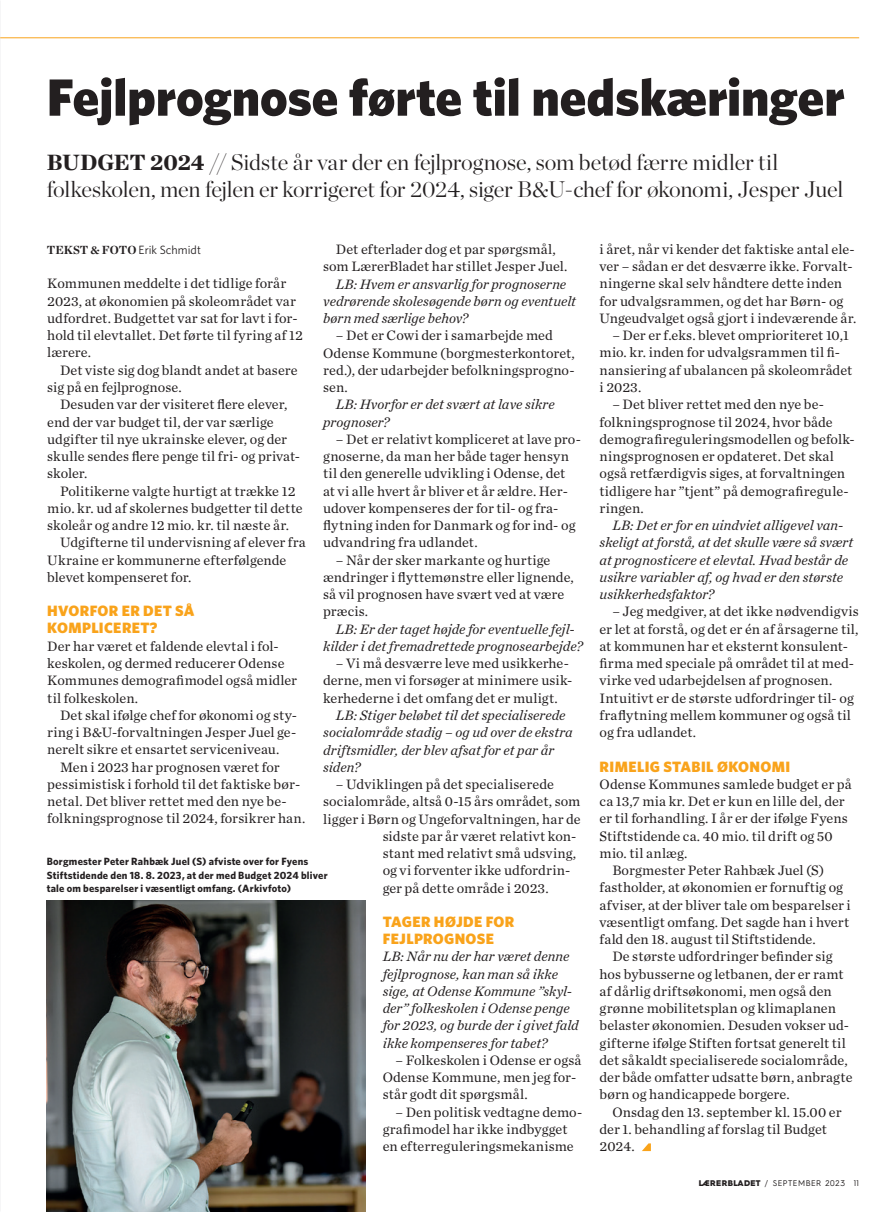
<style>
.page{position:relative;width:893px;height:1212px;background:#fff}
.page>*{position:absolute;margin:0;border:0;box-sizing:border-box;transform-origin:0 0}
.t1{font:900 52.5px "Whitney";letter-spacing:-.005em;color:#231f20}
.t2{font:300 22.5px/27px "Chronicle Display";letter-spacing:-.01em;color:#231f20}
.t3{font:900 15px/17.2px "Whitney";letter-spacing:.02em;color:#f9a31b}
.t4{font:14.25px/17.2px "Chronicle Text G1";color:#231f20}
.t5{font:italic 14.25px/17.2px "Chronicle Text G1";color:#231f20}
.t6{font:14.25px "Chronicle Text G1";letter-spacing:.02em;color:#231f20}
.t7{font:12px "Whitney";letter-spacing:.005em;color:#231f20}
.t8{font:700 10.5px/13.5px "Whitney";letter-spacing:.02em;color:#231f20}
.t9{font:8.25px "Hurme Geometric Sans 3";letter-spacing:.07em;color:#231f20}
.s1{font-family:"Chronicle Deck";font-weight:900}
.s2{font-family:"Chronicle Deck";font-weight:700}
.s3{font-weight:900}
</style>
<div class="page">
<img style="left:47px;top:900px;width:319px;height:312px">
<hr style="left:0;top:37px;width:859px;height:1px;background:#f9a31b">
<svg style="left:642px;top:1143px;width:9px;height:8px"></svg>
<h1 class="t1" style="left:47px;top:62px;width:799px">Fejlprognose førte til nedskæringer</h1>
<h2 class="t2" style="left:47px;top:147px;width:798px"><span class="s1">BUDGET 2024</span> // Sidste år var der en fejlprognose, som betød færre midler til folkeskolen, men fejlen er korrigeret for 2024, siger B&amp;U-chef for økonomi, Jesper Juel</h2>
<p class="t4" style="left:323px;top:240px;width:246px;text-align:center">Det efterlader dog et par spørgsmål, som LærerBladet har stillet Jesper Juel.</p>
<p class="t5" style="left:323px;top:274px;width:254px;text-indent:13px">LB: Hvem er ansvarlig for prognoserne vedrørende skolesøgende børn og eventuelt børn med særlige behov?</p>
<p class="t4" style="left:323px;top:326px;width:253px;text-indent:13px">– Det er Cowi der i samarbejde med<br>Odense Kommune (borgmesterkontoret, red.), der udarbejder befolkningsprogno&shy;sen.</p>
<p class="t5" style="left:323px;top:395px;width:233px;text-indent:13px">LB: Hvorfor er det svært at lave sikre prognoser?</p>
<p class="t4" style="left:323px;top:430px;width:259px;text-indent:13px">– Det er relativt kompliceret at lave pro&shy;gnoserne, da man her både tager hensyn til den generelle udvikling i Odense, det<br>at vi alle hvert år bliver et år ældre. Her&shy;udover kompenseres der for til- og fra&shy;flytning inden for Danmark og for ind- og udvandring fra udlandet.</p>
<p class="t4" style="left:323px;top:550px;width:252px;text-indent:13px">– Når der sker markante og hurtige ændringer i flyttemønstre eller lignende, så vil prognosen have svært ved at være præcis.</p>
<p class="t5" style="left:323px;top:619px;width:261px;text-align:center">LB: Er der taget højde for eventuelle fejl&shy;kilder i det fremadrettede prognosearbejde?</p>
<p class="t4" style="left:323px;top:654px;width:251px;text-indent:13px">– Vi må desværre leve med usikkerhe&shy;derne, men vi forsøger at minimere usik&shy;kerhederne i det omfang det er muligt.</p>
<p class="t5" style="left:323px;top:706px;width:251px;text-indent:13px">LB: Stiger beløbet til det specialiserede socialområde stadig – og ud over de ekstra driftsmidler, der blev afsat for et par år siden?</p>
<p class="t4" style="left:336px;top:775px;width:220px">– Udviklingen på det specialiserede</p>
<p class="t4" style="left:323px;top:792px;width:259px">socialområde, altså 0-15 års området, som</p>
<p class="t4" style="left:323px;top:809px;width:259px">ligger i Børn og Ungeforvaltningen, har de</p>
<p class="t4" style="left:383px;top:827px;width:195px">sidste par år været relativt kon-</p>
<p class="t4" style="left:383px;top:844px;width:195px">stant med relativt små udsving,</p>
<p class="t4" style="left:383px;top:861px;width:189px">og vi forventer ikke udfordrin-</p>
<p class="t4" style="left:383px;top:878px;width:167px">ger på dette område i 2023.</p>
<p class="t3" style="left:383px;top:912px;width:133px">TAGER HØJDE FOR<br>FEJLPROGNOSE</p>
<p class="t5" style="left:383px;top:947px;width:198px">LB: Når nu der har været denne fejlprognose, kan man så ikke sige, at Odense Kommune ”skyl&shy;der” folkeskolen i Odense penge for 2023, og burde der i givet fald ikke kompenseres for tabet?</p>
<p class="t4" style="left:383px;top:1051px;width:200px;text-indent:13px">– Folkeskolen i Odense er også<br>Odense Kommune, men jeg for&shy;står godt dit spørgsmål.</p>
<p class="t4" style="left:383px;top:1102px;width:201px;text-indent:13px">– Den politisk vedtagne demo&shy;grafimodel har ikke indbygget en efterreguleringsmekanisme</p>
<p class="t7" style="left:47px;top:242px;width:156px"><span class="s2">TEKST &amp; FOTO</span> Erik Schmidt</p>
<p class="t4" style="left:47px;top:274px;width:257px">Kommunen meddelte i det tidlige forår 2023, at økonomien på skoleområdet var udfordret. Budgettet var sat for lavt i for&shy;hold til elevtallet. Det førte til fyring af 12 lærere.</p>
<p class="t4" style="left:47px;top:361px;width:252px;text-indent:13px">Det viste sig dog blandt andet at basere sig på en fejlprognose.</p>
<p class="t4" style="left:47px;top:395px;width:254px;text-indent:13px">Desuden var der visiteret flere elever, end der var budget til, der var særlige udgifter til nye ukrainske elever, og der skulle sendes flere penge til fri- og privat&shy;skoler.</p>
<p class="t4" style="left:60px;top:481px;width:237px">Politikerne valgte hurtigt at trække 12</p>
<p class="t4" style="left:47px;top:499px;width:257px">mio. kr. ud af skolernes budgetter til dette</p>
<p class="t4" style="left:47px;top:516px;width:243px">skoleår og andre 12 mio. kr. til næste år.</p>
<p class="t4" style="left:60px;top:533px;width:247px">Udgifterne til undervisning af elever fra</p>
<p class="t4" style="left:47px;top:550px;width:240px">Ukraine er kommunerne efterfølgende</p>
<p class="t4" style="left:47px;top:568px;width:146px">blevet kompenseret for.</p>
<p class="t3" style="left:47px;top:602px;width:149px">HVORFOR ER DET SÅ<br>KOMPLICERET?</p>
<p class="t4" style="left:47px;top:636px;width:251px">Der har været et faldende elevtal i fol&shy;keskolen, og dermed reducerer Odense Kommunes demografimodel også midler til folkeskolen.</p>
<p class="t4" style="left:47px;top:706px;width:251px;text-align:justify;text-indent:13px">Det skal ifølge chef for økonomi og sty&shy;ring i B&amp;U-forvaltningen Jesper Juel ge&shy;nerelt sikre et ensartet serviceniveau.</p>
<p class="t4" style="left:47px;top:757px;width:260px;text-indent:13px">Men i 2023 har prognosen været for pessimistisk i forhold til det faktiske bør&shy;netal. Det bliver rettet med den nye be&shy;folkningsprognose til 2024, forsikrer han.</p>
<p class="t8" style="left:47px;top:855px;width:282px">Borgmester Peter Rahbæk Juel (S) afviste over for Fyens<br>Stiftstidende den 18. 8. 2023, at der med Budget 2024 bliver tale om besparelser i væsentligt omfang. (Arkivfoto)</p>
<p class="t4" style="left:600px;top:240px;width:258px">i året, når vi kender det faktiske antal ele&shy;ver – sådan er det desværre ikke. Forvalt&shy;ningerne skal selv håndtere dette inden for udvalgsrammen, og det har Børn- og Ungeudvalget også gjort i indeværende år.</p>
<p class="t4" style="left:600px;top:326px;width:254px;text-indent:13px">– Der er f.eks. blevet omprioriteret 10,1 mio. kr. inden for udvalgsrammen til fi&shy;nansiering af ubalancen på skoleområdet i 2023.</p>
<p class="t4" style="left:600px;top:395px;width:257px;text-indent:13px">– Det bliver rettet med den nye be&shy;folkningsprognose til 2024, hvor både demografireguleringsmodellen og befolk&shy;ningsprognosen er opdateret. Det skal også retfærdigvis siges, at forvaltningen tidligere har ”tjent” på demografiregule&shy;ringen.</p>
<p class="t5" style="left:600px;top:516px;width:255px;text-indent:13px">LB: Det er for en uindviet alligevel van&shy;skeligt at forstå, at det skulle være så svært at prognosticere et elevtal. Hvad består de usikre variabler af, og hvad er den største usikkerhedsfaktor?</p>
<p class="t4" style="left:600px;top:602px;width:261px;text-indent:13px">– Jeg medgiver, at det ikke nødvendigvis er let at forstå, og det er én af årsagerne til, at kommunen har et eksternt konsulent&shy;firma med speciale på området til at med&shy;virke ved udarbejdelsen af prognosen.<br>Intuitivt er de største udfordringer til- og fraflytning mellem kommuner og også til og fra udlandet.</p>
<p class="t3" style="left:600px;top:757px;width:192px">RIMELIG STABIL ØKONOMI</p>
<p class="t4" style="left:600px;top:774px;width:253px">Odense Kommunes samlede budget er på</p>
<p class="t4" style="left:600px;top:792px;width:247px">ca 13,7 mia kr. Det er kun en lille del, der</p>
<p class="t4" style="left:600px;top:809px;width:250px">er til forhandling. I år er der ifølge Fyens</p>
<p class="t4" style="left:600px;top:826px;width:235px">Stiftstidende ca. 40 mio. til drift og 50</p>
<p class="t6" style="left:600px;top:842px;width:89px">mio. til anlæg.</p>
<p class="t4" style="left:612px;top:861px;width:214px">Borgmester Peter Rahbæk Juel (S)</p>
<p class="t4" style="left:600px;top:878px;width:245px">fastholder, at økonomien er fornuftig og</p>
<p class="t4" style="left:600px;top:895px;width:253px">afviser, at der bliver tale om besparelser i</p>
<p class="t4" style="left:600px;top:913px;width:251px">væsentligt omfang. Det sagde han i hvert</p>
<p class="t4" style="left:600px;top:930px;width:218px">fald den 18. august til Stiftstidende.</p>
<p class="t4" style="left:612px;top:947px;width:222px">De største udfordringer befinder sig</p>
<p class="t4" style="left:600px;top:964px;width:245px">hos bybusserne og letbanen, der er ramt</p>
<p class="t4" style="left:600px;top:982px;width:234px">af dårlig driftsøkonomi, men også den</p>
<p class="t4" style="left:600px;top:999px;width:238px">grønne mobilitetsplan og klimaplanen</p>
<p class="t4" style="left:600px;top:1016px;width:251px">belaster økonomien. Desuden vokser ud-</p>
<p class="t4" style="left:600px;top:1033px;width:248px">gifterne ifølge Stiften fortsat generelt til</p>
<p class="t4" style="left:600px;top:1051px;width:250px">det såkaldt specialiserede socialområde,</p>
<p class="t4" style="left:600px;top:1068px;width:254px">der både omfatter udsatte børn, anbragte</p>
<p class="t4" style="left:600px;top:1085px;width:192px">børn og handicappede borgere.</p>
<p class="t4" style="left:612px;top:1102px;width:231px">Onsdag den 13. september kl. 15.00 er</p>
<p class="t4" style="left:600px;top:1120px;width:229px">der 1. behandling af forslag til Budget</p>
<p class="t4" style="left:600px;top:1137px;width:37px">2024.</p>
<p class="t9" style="left:699px;top:1177px;width:162px"><span class="s3">LÆRERBLADET</span> / SEPTEMBER 2023 11</p>
</div>
